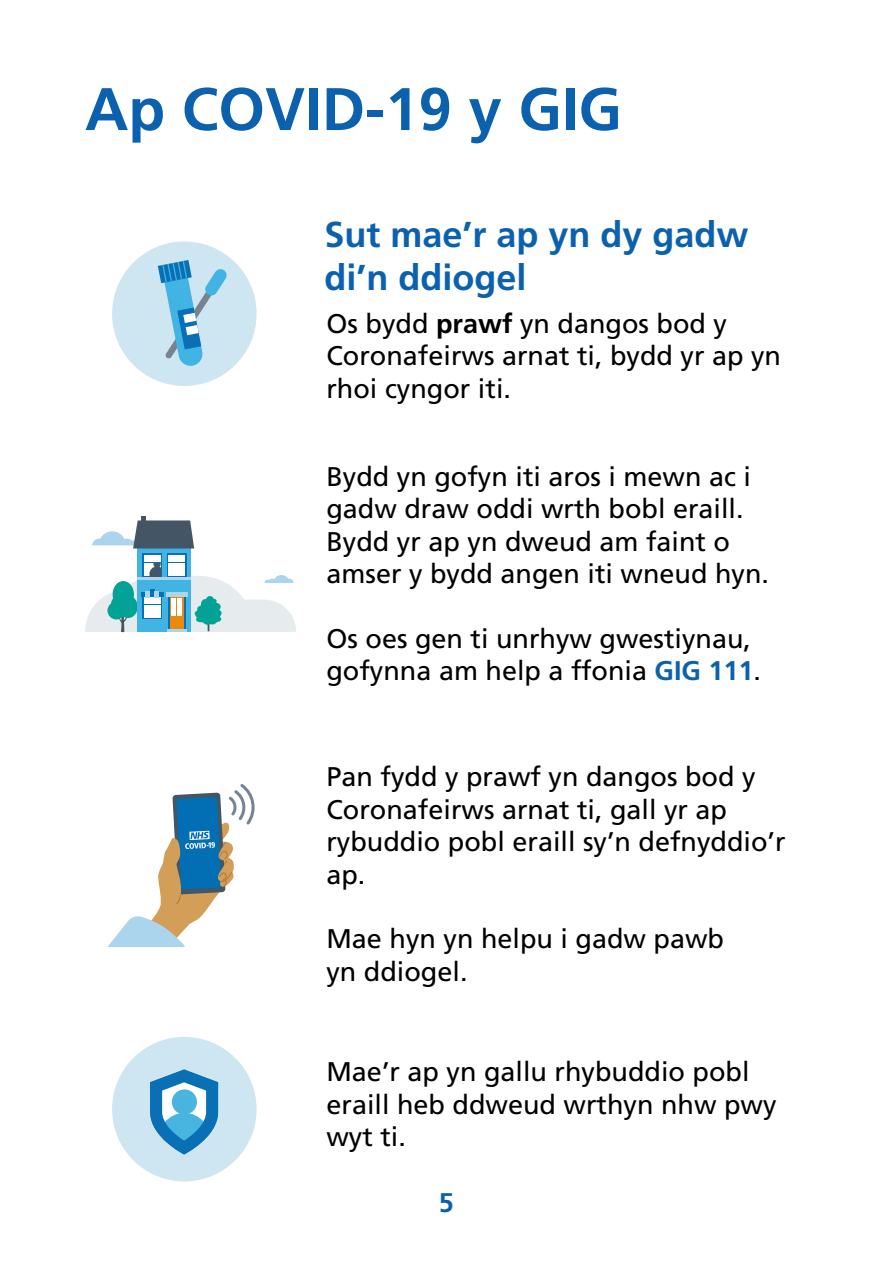
<style>
.page{position:relative;width:893px;height:1263px;background:#fff}
.page>*{position:absolute;margin:0;border:0;box-sizing:border-box;transform-origin:0 0}
.H2_Running_head{font:700 60px "Frutiger LT Std";color:#0c61af}
.H3_Subhead{font:700 36px/43.2px "Frutiger LT Std";color:#0c61af}
.P_Main_copy{font:27px/32.4px "Frutiger LT Std";color:#000}
.t1{font:700 27px "Frutiger LT Std";color:#0c61af}
.s1{font-weight:700}
.s2{font-weight:700;color:#0c61af}
</style>
<div class="page">
<div style="left:112px;top:241px;width:145px;height:145px;background:#cee5f2;border-radius:50%"></div>
<svg style="left:158px;top:260px;width:69px;height:106px"></svg>
<svg style="left:137px;top:548px;width:54px;height:16px"></svg>
<svg style="left:92px;top:520px;width:102px;height:28px"></svg>
<hr style="left:141px;top:516px;width:4px;height:10px;background:#445665">
<svg style="left:142px;top:553px;width:20px;height:11px"></svg>
<div style="left:144px;top:556px;width:16px;height:6px;background:#fff"></div>
<svg style="left:167px;top:553px;width:19px;height:11px"></svg>
<div style="left:168px;top:556px;width:17px;height:6px;background:#fff"></div>
<svg style="left:85px;top:564px;width:211px;height:68px"></svg>
<svg style="left:108px;top:784px;width:147px;height:162px"></svg>
<div style="left:112px;top:1037px;width:145px;height:144px;background:#cee5f2;border-radius:50%"></div>
<svg style="left:150px;top:1069px;width:68px;height:85px"></svg>
<h2 class="H2_Running_head" style="left:85px;top:74px;width:538px">Ap COVID-19 y GIG</h2>
<h3 class="H3_Subhead" style="left:324px;top:213px;width:426px">Sut mae’r ap yn dy gadw di’n ddiogel</h3>
<p class="P_Main_copy" style="left:326px;top:307px;width:456px">Os bydd <span class="s1">prawf</span> yn dangos bod y<br>Coronafeirws arnat ti, bydd yr ap yn rhoi cyngor iti.</p>
<p class="P_Main_copy" style="left:326px;top:460px;width:444px">Bydd yn gofyn iti aros i mewn ac i gadw draw oddi wrth bobl eraill.<br>Bydd yr ap yn dweud am faint o amser y bydd angen iti wneud hyn.</p>
<p class="P_Main_copy" style="left:326px;top:622px;width:436px">Os oes gen ti unrhyw gwestiynau, gofynna am help a ffonia <span class="s2">GIG 111</span>.</p>
<p class="P_Main_copy" style="left:326px;top:761px;width:461px">Pan fydd y prawf yn dangos bod y<br>Coronafeirws arnat ti, gall yr ap rybuddio pobl eraill sy’n defnyddio’r ap.</p>
<p class="P_Main_copy" style="left:326px;top:923px;width:399px">Mae hyn yn helpu i gadw pawb yn ddiogel.</p>
<p class="P_Main_copy" style="left:326px;top:1056px;width:452px">Mae’r ap yn gallu rhybuddio pobl eraill heb ddweud wrthyn nhw pwy wyt ti.</p>
<p class="t1" style="left:439px;top:1186px;width:17px">5</p>
</div>
